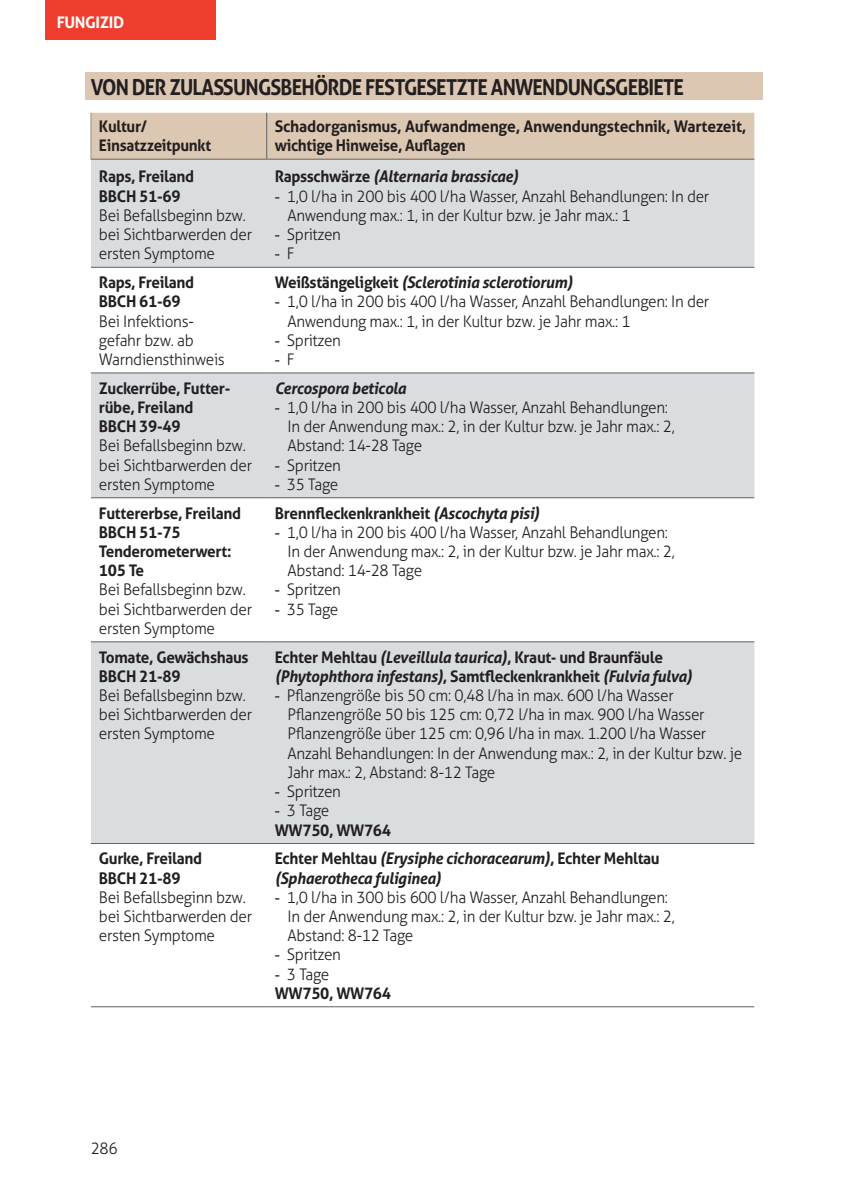
<style>
.page{position:relative;width:842px;height:1191px;background:#fff}
.page>*{position:absolute;margin:0;border:0;box-sizing:border-box;transform-origin:0 0}
.t1{font:700 22px "Aller";letter-spacing:-.04em;color:#231f20;scale:.9 1}
.t2{font:300 16px/19.2px "Aller";letter-spacing:-.02em;color:#231f20;scale:.96 1}
.t3{font:italic 700 16px/19.2px "Aller";letter-spacing:-.02em;color:#231f20;scale:.96 1}
.t4{font:700 16px/19.2px "Aller";letter-spacing:-.02em;color:#231f20;scale:.96 1}
.t5{font:700 16px/19.2px "Aller";letter-spacing:-.02em;color:#231f20}
.t6{font:700 16px/19.2px "Aller";letter-spacing:-.02em;color:#231f20;scale:.95 1}
.t7{font:700 16px "Aller";letter-spacing:-.02em;color:#fff}
.t8{font:16px "Arial";color:#231f20;scale:.96 1}
.s1{font-style:normal}
.s2{font-family:"Arial";font-weight:400}
.s3{font-family:"Aller";font-weight:300}
.s4{font-style:italic}
.s5{font-weight:300}
</style>
<div class="page">
<div style="left:45px;top:0;width:170px;height:40px;background:#ef3e2e"></div>
<div style="left:85px;top:73px;width:678px;height:27px;background:#dcc8b2"></div>
<div style="left:92px;top:113px;width:662px;height:46px;background:#dcc8b2"></div>
<svg style="left:91px;top:160px;width:663px;height:683px;fill:#dadddf"></svg>
<hr style="left:91px;top:113px;width:1px;height:46px;background:#909192">
<hr style="left:91px;top:159px;width:176px;height:1px;background:#5d6161">
<hr style="left:266px;top:113px;width:1px;height:46px;background:#5d6161">
<hr style="left:267px;top:159px;width:487px;height:1px;background:#5d6161">
<hr style="left:91px;top:267px;width:176px;height:1px;background:#5d6161">
<hr style="left:267px;top:267px;width:487px;height:1px;background:#5d6161">
<hr style="left:91px;top:372px;width:176px;height:1px;background:#5d6161">
<hr style="left:267px;top:372px;width:487px;height:1px;background:#5d6161">
<hr style="left:91px;top:497px;width:176px;height:1px;background:#5d6161">
<hr style="left:267px;top:497px;width:487px;height:1px;background:#5d6161">
<hr style="left:91px;top:641px;width:176px;height:1px;background:#5d6161">
<hr style="left:267px;top:641px;width:487px;height:1px;background:#5d6161">
<hr style="left:91px;top:843px;width:176px;height:1px;background:#5d6161">
<hr style="left:267px;top:843px;width:487px;height:1px;background:#5d6161">
<hr style="left:91px;top:1006px;width:176px;height:1px;background:#5d6161">
<hr style="left:267px;top:1006px;width:487px;height:1px;background:#5d6161">
<p class="t7" style="left:57px;top:13px;width:69px">FUNGIZID</p>
<h1 class="t1" style="left:91px;top:73px;width:661px">VON DER ZULASSUNGSBEHÖRDE FESTGESETZTE ANWENDUNGSGEBIETE</h1>
<p class="t6" style="left:99px;top:117px;width:120px">Kultur/<br>Einsatzzeitpunkt</p>
<p class="t5" style="left:275px;top:117px;width:473px">Schadorganismus, Aufwandmenge, Anwendungstechnik, Wartezeit, wichtige Hinweise, Auflagen</p>
<p class="t4" style="left:99px;top:167px;width:101px">Raps, Freiland<br>BBCH 51-69</p>
<p class="t2" style="left:99px;top:206px;width:161px">Bei Befallsbeginn bzw. bei Sichtbarwerden der ersten Symptome</p>
<p class="t3" style="left:275px;top:168px;width:256px"><span class="s1">Rapsschwärze</span> (Alternaria brassicae)</p>
<p class="t2" style="left:287px;top:186px;width:441px;text-indent:-13px"><span class="s2">-</span> 1,0 l/ha in 200 bis 400 l/ha Wasser, Anzahl Behandlungen: In der<br>Anwendung max.: 1, in der Kultur bzw. je Jahr max.: 1</p>
<p class="t2" style="left:275px;top:225px;width:71px"><span class="s2">-</span> Spritzen</p>
<p class="t8" style="left:275px;top:244px;width:22px">- <span class="s3">F</span></p>
<p class="t4" style="left:99px;top:273px;width:101px">Raps, Freiland<br>BBCH 61-69</p>
<p class="t2" style="left:99px;top:311px;width:133px">Bei Infektions&shy;gefahr bzw. ab<br>Warndiensthinweis</p>
<p class="t4" style="left:99px;top:378px;width:139px">Zuckerrübe, Futter&shy;rübe, Freiland<br>BBCH 39-49</p>
<p class="t2" style="left:99px;top:436px;width:161px">Bei Befallsbeginn bzw. bei Sichtbarwerden der ersten Symptome</p>
<p class="t4" style="left:99px;top:503px;width:150px">Futtererbse, Freiland<br>BBCH 51-75<br>Tenderometerwert:<br>105 Te</p>
<p class="t2" style="left:99px;top:580px;width:161px">Bei Befallsbeginn bzw. bei Sichtbarwerden der ersten Symptome</p>
<p class="t4" style="left:99px;top:647px;width:157px">Tomate, Gewächshaus<br>BBCH 21-89</p>
<p class="t2" style="left:99px;top:686px;width:161px">Bei Befallsbeginn bzw. bei Sichtbarwerden der ersten Symptome</p>
<p class="t4" style="left:99px;top:849px;width:109px">Gurke, Freiland<br>BBCH 21-89</p>
<p class="t2" style="left:99px;top:887px;width:161px">Bei Befallsbeginn bzw. bei Sichtbarwerden der ersten Symptome</p>
<p class="t3" style="left:275px;top:274px;width:312px"><span class="s1">Weißstängeligkeit</span> (Sclerotinia sclerotiorum)</p>
<p class="t2" style="left:287px;top:292px;width:441px;text-indent:-13px"><span class="s2">-</span> 1,0 l/ha in 200 bis 400 l/ha Wasser, Anzahl Behandlungen: In der<br>Anwendung max.: 1, in der Kultur bzw. je Jahr max.: 1</p>
<p class="t2" style="left:275px;top:330px;width:71px"><span class="s2">-</span> Spritzen</p>
<p class="t8" style="left:275px;top:350px;width:22px">- <span class="s3">F</span></p>
<p class="t3" style="left:275px;top:380px;width:139px">Cercospora beticola</p>
<p class="t2" style="left:287px;top:398px;width:405px;text-indent:-13px"><span class="s2">-</span> 1,0 l/ha in 200 bis 400 l/ha Wasser, Anzahl Behandlungen:<br>In der Anwendung max.: 2, in der Kultur bzw. je Jahr max.: 2,<br>Abstand: 14-28 Tage</p>
<p class="t2" style="left:275px;top:455px;width:71px"><span class="s2">-</span> Spritzen</p>
<p class="t2" style="left:275px;top:474px;width:68px"><span class="s2">-</span> 35 Tage</p>
<p class="t4" style="left:275px;top:503px;width:278px">Brennfleckenkrankheit <span class="s4">(Ascochyta pisi)</span></p>
<p class="t2" style="left:287px;top:522px;width:405px;text-indent:-13px"><span class="s2">-</span> 1,0 l/ha in 200 bis 400 l/ha Wasser, Anzahl Behandlungen:<br>In der Anwendung max.: 2, in der Kultur bzw. je Jahr max.: 2,<br>Abstand: 14-28 Tage</p>
<p class="t2" style="left:275px;top:580px;width:71px"><span class="s2">-</span> Spritzen</p>
<p class="t2" style="left:275px;top:599px;width:68px"><span class="s2">-</span> 35 Tage</p>
<p class="t3" style="left:275px;top:648px;width:436px"><span class="s1">Echter Mehltau</span> (Leveillula taurica)<span class="s1">, Kraut- und Braunfäule </span>(Phytophthora infestans)<span class="s1">, Samtfleckenkrankheit</span> (Fulvia fulva)</p>
<p class="t2" style="left:287px;top:686px;width:475px;text-indent:-13px"><span class="s2">-</span> Pflanzengröße bis 50 cm: 0,48 l/ha in max. 600 l/ha Wasser Pflanzengröße 50 bis 125 cm: 0,72 l/ha in max. 900 l/ha Wasser Pflanzengröße über 125 cm: 0,96 l/ha in max. 1.200 l/ha Wasser Anzahl Behandlungen: In der Anwendung max.: 2, in der Kultur bzw. je Jahr max.: 2, Abstand: 8-12 Tage</p>
<p class="t2" style="left:275px;top:782px;width:71px"><span class="s2">-</span> Spritzen</p>
<p class="t4" style="left:275px;top:801px;width:123px"><span class="s2">-</span> <span class="s5">3 Tage<br></span>WW750, WW764</p>
<p class="t3" style="left:275px;top:850px;width:403px"><span class="s1">Echter Mehltau</span> (Erysiphe cichoracearum)<span class="s1">, Echter Mehltau </span>(Sphaerotheca fuliginea)</p>
<p class="t2" style="left:287px;top:887px;width:405px;text-indent:-13px"><span class="s2">-</span> 1,0 l/ha in 300 bis 600 l/ha Wasser, Anzahl Behandlungen:<br>In der Anwendung max.: 2, in der Kultur bzw. je Jahr max.: 2,<br>Abstand: 8-12 Tage</p>
<p class="t2" style="left:275px;top:945px;width:71px"><span class="s2">-</span> Spritzen</p>
<p class="t4" style="left:275px;top:964px;width:123px"><span class="s2">-</span> <span class="s5">3 Tage<br></span>WW750, WW764</p>
<p class="t2" style="left:91px;top:1139px;width:30px">286</p>
</div>
